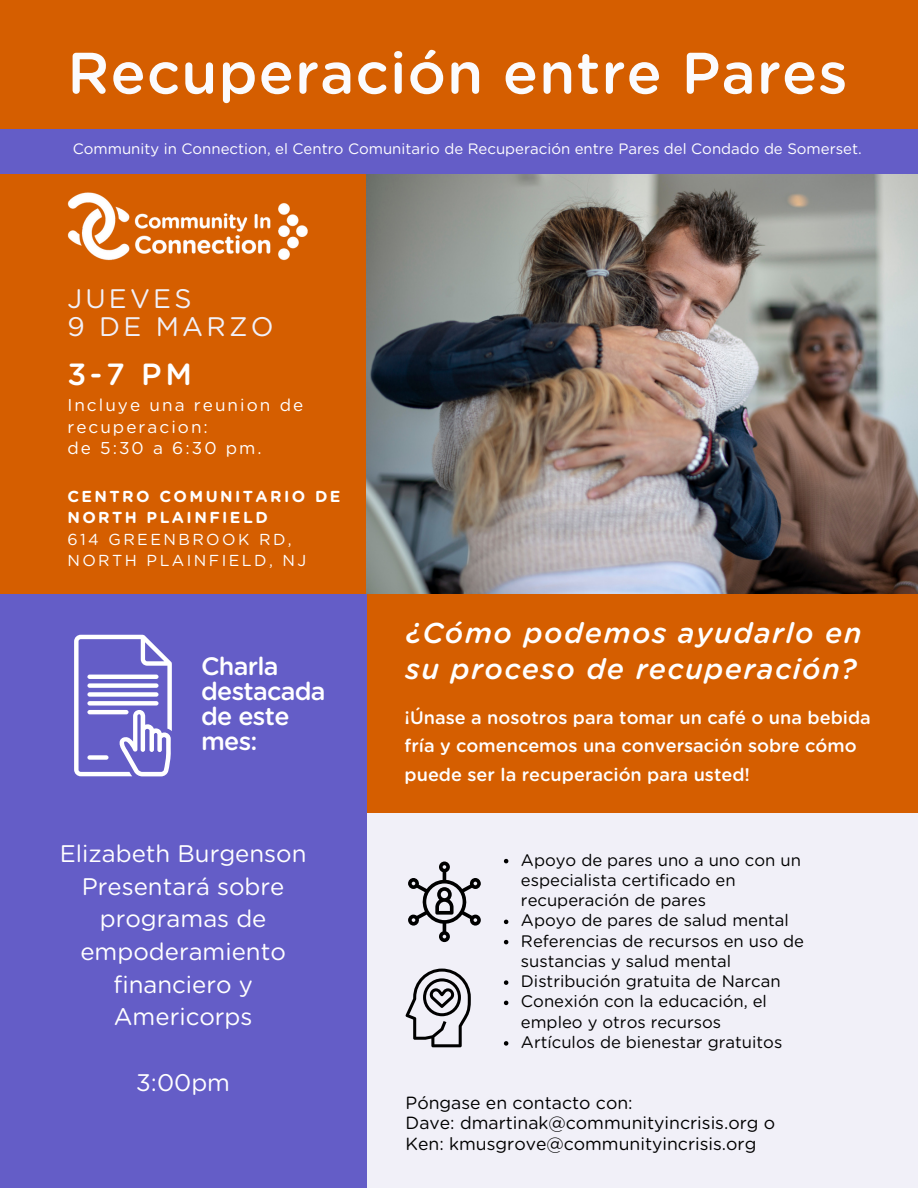
<style>
.page{position:relative;width:918px;height:1188px;background:#f1f0f8}
.page>*{position:absolute;margin:0;border:0;box-sizing:border-box;transform-origin:0 0}
.t1{font:500 58.2px "Gotham Rounded";letter-spacing:.02em;color:#fbfbfd}
.t2{font:500 30.6px "Gotham Rounded";color:#fff}
.t3{font:italic 500 28.65px "Gotham Rounded";letter-spacing:.05em;color:#fff}
.t4{font:26.85px/28.2px "Gotham Rounded";letter-spacing:.12em;color:#f1f0f8}
.t5{font:500 25.2px/24.8px "Gotham Rounded";letter-spacing:-.03em;color:#fff}
.t6{font:24px/32.7px "Gotham Rounded";color:#fff;text-align:center}
.t7{font:500 18.15px/28.2px "Gotham Rounded";color:#fff}
.t8{font:17.7px/20.2px "Gotham Rounded";color:#000}
.t9{font:17.1px/21.3px "Gotham Rounded";letter-spacing:.12em;color:#fff}
.t10{font:16.65px/20.2px "Gotham Rounded";color:#000}
.t11{font:700 15.9px/21.3px "Gotham Rounded";letter-spacing:.155em;color:#fff}
.t12{font:15.9px/21.3px "Gotham Rounded";letter-spacing:.155em;color:#fff}
.t13{font:15px "Gotham Rounded";color:#fff}
</style>
<div class="page">
<div style="left:0;top:0;width:918px;height:813px;background:#d55e00"></div>
<img style="left:366px;top:174px;width:552px;height:420px">
<div style="left:0;top:594px;width:366px;height:594px;background:#645dc7"></div>
<div style="left:0;top:130px;width:918px;height:44px;background:#645dc7"></div>
<img style="left:67px;top:192px;width:241px;height:69px">
<svg style="left:408px;top:862px;width:73px;height:80px"></svg>
<svg style="left:406px;top:969px;width:65px;height:78px"></svg>
<svg style="left:74px;top:635px;width:98px;height:141px"></svg>
<svg style="left:504px;top:859px;width:4px;height:4px"></svg>
<svg style="left:504px;top:920px;width:4px;height:4px"></svg>
<svg style="left:504px;top:940px;width:4px;height:4px"></svg>
<svg style="left:504px;top:980px;width:4px;height:5px"></svg>
<svg style="left:504px;top:1001px;width:4px;height:4px"></svg>
<svg style="left:504px;top:1041px;width:4px;height:5px"></svg>
<h1 class="t1" style="left:67px;top:47px;width:782px">Recuperación entre Pares</h1>
<p class="t13" style="left:73px;top:142px;width:791px">Community in Connection, el Centro Comunitario de Recuperación entre Pares del Condado de Somerset.</p>
<h3 class="t4" style="left:67px;top:286px;width:208px">JUEVES<br>9 DE MARZO</h3>
<h2 class="t2" style="left:67px;top:361px;width:126px">3-7 PM</h2>
<p class="t9" style="left:67px;top:395px;width:237px">Incluye una reunion de recuperacion:<br>de 5:30 a 6:30 pm.</p>
<p class="t11" style="left:67px;top:487px;width:275px">CENTRO COMUNITARIO DE<br>NORTH PLAINFIELD</p>
<p class="t12" style="left:67px;top:529px;width:241px">614 GREENBROOK RD,<br>NORTH PLAINFIELD, NJ</p>
<h3 class="t3" style="left:406px;top:621px;width:457px">¿Cómo podemos ayudarlo en</h3>
<h3 class="t5" style="left:201px;top:655px;width:79px">Charla</h3>
<h3 class="t3" style="left:406px;top:657px;width:453px">su proceso de recuperación?</h3>
<h3 class="t5" style="left:201px;top:680px;width:126px">destacada de este mes:</h3>
<p class="t7" style="left:405px;top:705px;width:468px">¡Únase a nosotros para tomar un café o una bebida fría y comencemos una conversación sobre cómo puede ser la recuperación para usted!</p>
<h3 class="t6" style="left:60px;top:839px;width:248px">Elizabeth Burgenson<br>Presentará sobre programas de empoderamiento financiero y<br>Americorps</h3>
<h3 class="t6" style="left:136px;top:1067px;width:95px">3:00pm</h3>
<p class="t10" style="left:521px;top:851px;width:285px">Apoyo de pares uno a uno con un especialista certificado en recuperación de pares<br>Apoyo de pares de salud mental<br>Referencias de recursos en uso de sustancias y salud mental<br>Distribución gratuita de Narcan<br>Conexión con la educación, el empleo y otros recursos<br>Artículos de bienestar gratuitos</p>
<p class="t8" style="left:406px;top:1094px;width:371px">Póngase en contacto con:<br>Dave: dmartinak@communityincrisis.org o<br>Ken: kmusgrove@communityincrisis.org</p>
</div>
